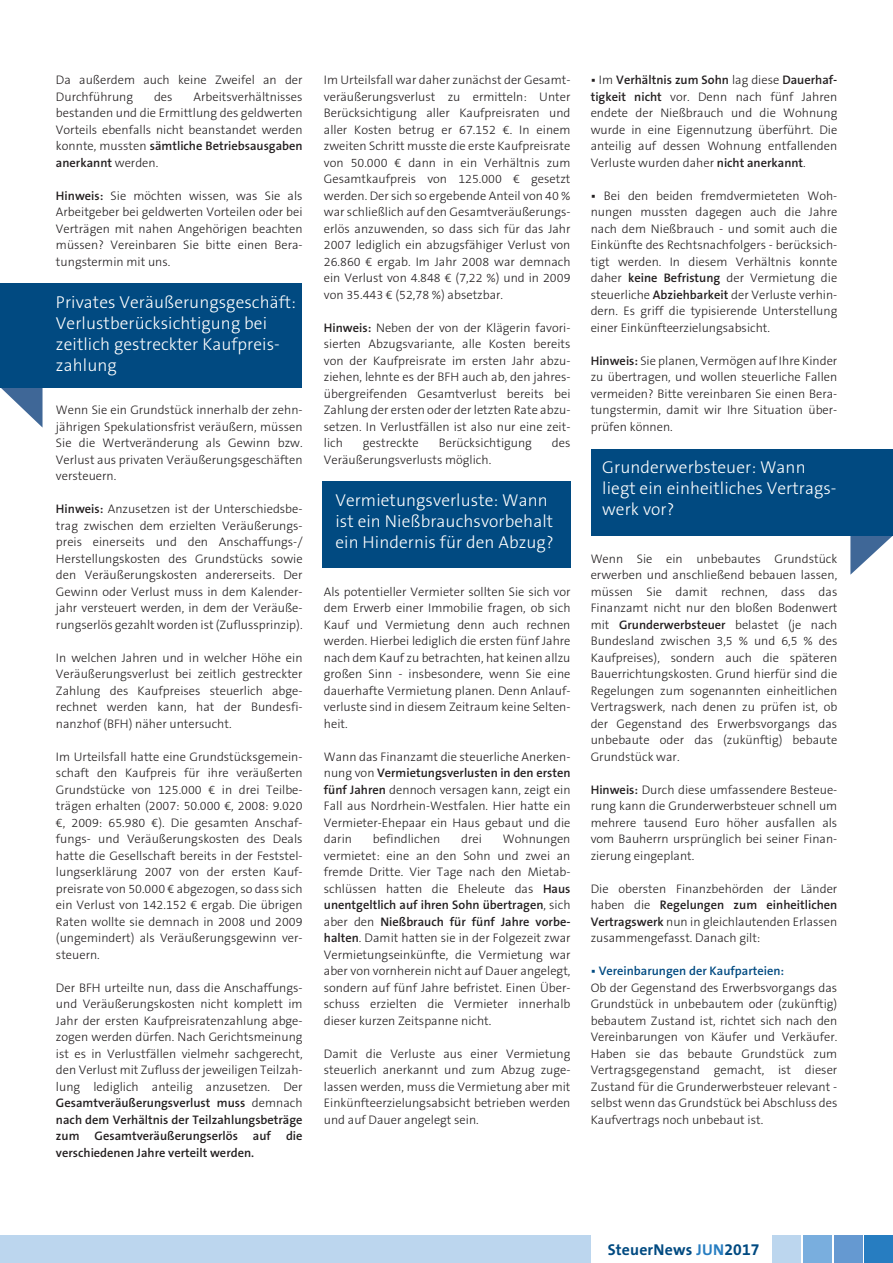
<style>
.page{position:relative;width:893px;height:1263px;background:#fff}
.page>*{position:absolute;margin:0;border:0;box-sizing:border-box;transform-origin:0 0}
.t1{font:300 17.25px/21px "The Sans B Plus W3";letter-spacing:.005em;color:#fff}
.t2{font:700 15.75px "The Sans B Plus W7";letter-spacing:.01em;color:#014a81}
.t3{font:300 12.45px/16.5px "The Sans B Plus W3";color:#231f20;text-align:justify}
.t4{font:600 12.45px/16.5px "The Sans B Plus W6";color:#231f20}
.t5{font:600 12.45px "The Sans B Plus W6";color:#014a81}
.s1{font-family:"The Sans B Plus W3";font-weight:300}
.s2{font-family:"The Sans B Plus W6";font-weight:600}
.s3{color:#277dc1}
</style>
<div class="page">
<svg style="left:850px;top:536px;width:43px;height:39px"></svg>
<div style="left:591px;top:449px;width:302px;height:87px;background:#014a81"></div>
<div style="left:0;top:1236px;width:591px;height:27px;background:#bcd6ee"></div>
<div style="left:834px;top:1236px;width:29px;height:27px;background:#6599d1"></div>
<div style="left:864px;top:1236px;width:29px;height:27px;background:#277dc1"></div>
<div style="left:803px;top:1236px;width:29px;height:27px;background:#79aede"></div>
<div style="left:772px;top:1236px;width:29px;height:27px;background:#bcd6ee"></div>
<div style="left:322px;top:482px;width:248px;height:86px;background:#014a81"></div>
<svg style="left:1px;top:388px;width:42px;height:40px"></svg>
<div style="left:0;top:283px;width:302px;height:105px;background:#014a81"></div>
<p class="t3" style="left:56px;top:72px;width:248px">Da außerdem auch keine Zweifel an der<br>Durchführung</p>
<p class="t3" style="left:56px;top:88px;width:248px;text-indent:138px">Arbeitsverhältnisses bestanden und die Ermittlung des geldwerten Vorteils ebenfalls nicht beanstandet werden</p>
<p class="t4" style="left:56px;top:138px;width:248px"><span class="s1">konnte, mussten</span> sämtliche Betriebsausgaben anerkannt <span class="s1">werden.</span></p>
<p class="t3" style="left:56px;top:187px;width:248px"><span class="s2">Hinweis:</span> Sie möchten wissen, was Sie als Arbeitgeber bei geldwerten Vorteilen oder bei Verträgen mit nahen Angehörigen beachten müssen? Vereinbaren Sie bitte einen Bera&shy;tungstermin mit uns.</p>
<h1 class="t1" style="left:56px;top:292px;width:242px">Privates Veräußerungsgeschäft:<br>Verlustberücksichtigung bei zeitlich gestreckter Kaufpreis&shy;zahlung</h1>
<p class="t3" style="left:56px;top:402px;width:248px">Wenn Sie ein Grundstück innerhalb der zehn&shy;jährigen Spekulationsfrist veräußern, müssen Sie die Wertveränderung als Gewinn bzw.<br>Verlust aus privaten Veräußerungsgeschäften versteuern.</p>
<p class="t3" style="left:56px;top:501px;width:248px"><span class="s2">Hinweis:</span> Anzusetzen ist der Unterschiedsbe&shy;trag zwischen dem erzielten Veräußerungs&shy;preis einerseits und den Anschaffungs-/ Herstellungskosten des Grundstücks sowie den Veräußerungskosten andererseits. Der Gewinn oder Verlust muss in dem Kalender&shy;jahr versteuert werden, in dem der Veräuße&shy;rungserlös gezahlt worden ist (Zuflussprinzip).</p>
<p class="t3" style="left:56px;top:649px;width:248px">In welchen Jahren und in welcher Höhe ein Veräußerungsverlust bei zeitlich gestreckter Zahlung des Kaufpreises steuerlich abge&shy;rechnet werden kann, hat der Bundesfi&shy;nanzhof (BFH) näher untersucht.</p>
<p class="t3" style="left:56px;top:748px;width:248px">Im Urteilsfall hatte eine Grundstücksgemein&shy;schaft den Kaufpreis für ihre veräußerten Grundstücke von 125.000 € in drei Teilbe&shy;trägen erhalten (2007: 50.000 €, 2008: 9.020 €, 2009: 65.980 €). Die gesamten Anschaf&shy;fungs- und Veräußerungskosten des Deals hatte die Gesellschaft bereits in der Feststel&shy;lungserklärung 2007 von der ersten Kauf&shy;preisrate von 50.000 € abgezogen, so dass sich ein Verlust von 142.152 € ergab. Die übrigen Raten wollte sie demnach in 2008 und 2009 (ungemindert) als Veräußerungsgewinn ver&shy;steuern.</p>
<p class="t3" style="left:56px;top:979px;width:248px">Der BFH urteilte nun, dass die Anschaffungs&shy;und Veräußerungskosten nicht komplett im Jahr der ersten Kaufpreisratenzahlung abge&shy;zogen werden dürfen. Nach Gerichtsmeinung ist es in Verlustfällen vielmehr sachgerecht, den Verlust mit Zufluss der jeweiligen Teilzah&shy;lung lediglich anteilig anzusetzen. Der</p>
<p class="t4" style="left:56px;top:1095px;width:248px;text-align:justify">Gesamtveräußerungsverlust muss <span class="s1">demnach </span>nach dem Verhältnis der Teilzahlungsbeträge zum Gesamtveräußerungserlös auf die verschiedenen Jahre verteilt werden.</p>
<p class="t3" style="left:154px;top:88px;width:20px">des</p>
<p class="t3" style="left:324px;top:72px;width:248px">Im Urteilsfall war daher zunächst der Gesamt&shy;veräußerungsverlust zu ermitteln: Unter Berücksichtigung aller Kaufpreisraten und aller Kosten betrug er 67.152 €. In einem zweiten Schritt musste die erste Kaufpreisrate von 50.000 € dann in ein Verhältnis zum Gesamtkaufpreis von 125.000 € gesetzt werden. Der sich so ergebende Anteil von 40 % war schließlich auf den Gesamtveräußerungs&shy;erlös anzuwenden, so dass sich für das Jahr 2007 lediglich ein abzugsfähiger Verlust von 26.860 € ergab. Im Jahr 2008 war demnach ein Verlust von 4.848 € (7,22 %) und in 2009 von 35.443 € (52,78 %) absetzbar.</p>
<p class="t3" style="left:324px;top:319px;width:248px"><span class="s2">Hinweis:</span> Neben der von der Klägerin favori&shy;sierten Abzugsvariante, alle Kosten bereits von der Kaufpreisrate im ersten Jahr abzu&shy;ziehen, lehnte es der BFH auch ab, den jahres&shy;übergreifenden Gesamtverlust bereits bei Zahlung der ersten oder der letzten Rate abzu&shy;setzen. In Verlustfällen ist also nur eine zeit&shy;lich</p>
<p class="t3" style="left:363px;top:435px;width:57px">gestreckte</p>
<p class="t3" style="left:439px;top:435px;width:95px">Berücksichtigung</p>
<p class="t3" style="left:552px;top:435px;width:20px">des</p>
<p class="t3" style="left:324px;top:451px;width:169px">Veräußerungsverlusts möglich.</p>
<h1 class="t1" style="left:335px;top:490px;width:220px">Vermietungsverluste: Wann ist ein Nießbrauchsvorbehalt ein Hindernis für den Abzug?</h1>
<p class="t3" style="left:324px;top:583px;width:248px">Als potentieller Vermieter sollten Sie sich vor dem Erwerb einer Immobilie fragen, ob sich Kauf und Vermietung denn auch rechnen werden. Hierbei lediglich die ersten fünf Jahre nach dem Kauf zu betrachten, hat keinen allzu großen Sinn - insbesondere, wenn Sie eine dauerhafte Vermietung planen. Denn Anlauf&shy;verluste sind in diesem Zeitraum keine Selten&shy;heit.</p>
<p class="t3" style="left:324px;top:748px;width:248px">Wann das Finanzamt die steuerliche Anerken-</p>
<p class="t4" style="left:324px;top:765px;width:248px"><span class="s1">nung von</span> Vermietungsverlusten in den ersten</p>
<p class="t3" style="left:324px;top:781px;width:248px"><span class="s2">fünf Jahren</span> dennoch versagen kann, zeigt ein Fall aus Nordrhein-Westfalen. Hier hatte ein Vermieter-Ehepaar ein Haus gebaut und die darin</p>
<p class="t3" style="left:373px;top:831px;width:69px">befindlichen</p>
<p class="t3" style="left:461px;top:831px;width:22px">drei</p>
<p class="t3" style="left:324px;top:831px;width:248px;text-indent:179px">Wohnungen vermietet: eine an den Sohn und zwei an fremde Dritte. Vier Tage nach den Mietab&shy;schlüssen hatten die Eheleute das <span class="s2">Haus</span></p>
<p class="t4" style="left:324px;top:897px;width:248px">unentgeltlich auf ihren Sohn übertragen<span class="s1">, sich aber den</span> Nießbrauch für fünf Jahre vorbe-</p>
<p class="t3" style="left:324px;top:930px;width:248px"><span class="s2">halten</span>. Damit hatten sie in der Folgezeit zwar Vermietungseinkünfte, die Vermietung war aber von vornherein nicht auf Dauer angelegt, sondern auf fünf Jahre befristet. Einen Über&shy;schuss erzielten die Vermieter innerhalb dieser kurzen Zeitspanne nicht.</p>
<p class="t3" style="left:324px;top:1045px;width:248px">Damit die Verluste aus einer Vermietung steuerlich anerkannt und zum Abzug zuge&shy;lassen werden, muss die Vermietung aber mit Einkünfteerzielungsabsicht betrieben werden und auf Dauer angelegt sein.</p>
<p class="t4" style="left:599px;top:72px;width:240px"><span class="s1">Im</span> Verhältnis zum Sohn <span class="s1">lag diese</span> Dauerhaf-</p>
<p class="t3" style="left:591px;top:88px;width:248px"><span class="s2">tigkeit nicht</span> vor. Denn nach fünf Jahren endete der Nießbrauch und die Wohnung wurde in eine Eigennutzung überführt. Die anteilig auf dessen Wohnung entfallenden Verluste wurden daher <span class="s2">nicht anerkannt</span>.</p>
<p class="t3" style="left:591px;top:187px;width:248px;text-indent:13px">Bei den beiden fremdvermieteten Woh&shy;nungen mussten dagegen auch die Jahre nach dem Nießbrauch - und somit auch die Einkünfte des Rechtsnachfolgers - berücksich&shy;tigt werden. In diesem Verhältnis konnte daher <span class="s2">keine Befristung</span> der Vermietung die steuerliche <span class="s2">Abziehbarkeit</span> der Verluste verhin&shy;dern. Es griff die typisierende Unterstellung einer Einkünfteerzielungsabsicht.</p>
<p class="t3" style="left:591px;top:352px;width:248px"><span class="s2">Hinweis:</span> Sie planen, Vermögen auf Ihre Kinder zu übertragen, und wollen steuerliche Fallen vermeiden? Bitte vereinbaren Sie einen Bera&shy;tungstermin, damit wir Ihre Situation über&shy;prüfen können.</p>
<h1 class="t1" style="left:602px;top:457px;width:236px">Grunderwerbsteuer: Wann liegt ein einheitliches Vertrags&shy;werk vor?</h1>
<p class="t3" style="left:591px;top:550px;width:248px">Wenn Sie ein unbebautes Grundstück erwerben und anschließend bebauen lassen, müssen Sie damit rechnen, dass das Finanzamt nicht nur den bloßen Bodenwert mit <span class="s2">Grunderwerbsteuer</span> belastet (je nach Bundesland zwischen 3,5 % und 6,5 % des Kaufpreises), sondern auch die späteren Bauerrichtungskosten. Grund hierfür sind die Regelungen zum sogenannten einheitlichen Vertragswerk, nach denen zu prüfen ist, ob der Gegenstand des Erwerbsvorgangs das unbebaute oder das (zukünftig) bebaute Grundstück war.</p>
<p class="t3" style="left:591px;top:781px;width:248px"><span class="s2">Hinweis:</span> Durch diese umfassendere Besteue&shy;rung kann die Grunderwerbsteuer schnell um mehrere tausend Euro höher ausfallen als vom Bauherrn ursprünglich bei seiner Finan&shy;zierung eingeplant.</p>
<p class="t3" style="left:591px;top:880px;width:248px">Die obersten Finanzbehörden der Länder</p>
<p class="t4" style="left:591px;top:897px;width:248px"><span class="s1">haben die</span> Regelungen zum einheitlichen</p>
<p class="t3" style="left:591px;top:913px;width:248px"><span class="s2">Vertragswerk</span> nun in gleichlautenden Erlassen zusammengefasst. Danach gilt:</p>
<p class="t5" style="left:599px;top:963px;width:187px">Vereinbarungen der Kaufparteien:</p>
<p class="t3" style="left:591px;top:979px;width:248px">Ob der Gegenstand des Erwerbsvorgangs das Grundstück in unbebautem oder (zukünftig) bebautem Zustand ist, richtet sich nach den Vereinbarungen von Käufer und Verkäufer.<br>Haben sie das bebaute Grundstück zum Vertragsgegenstand gemacht, ist dieser Zustand für die Grunderwerbsteuer relevant - selbst wenn das Grundstück bei Abschluss des Kaufvertrags noch unbebaut ist.</p>
<p class="t2" style="left:608px;top:1239px;width:153px">SteuerNews <span class="s3">JUN</span>2017</p>
</div>
